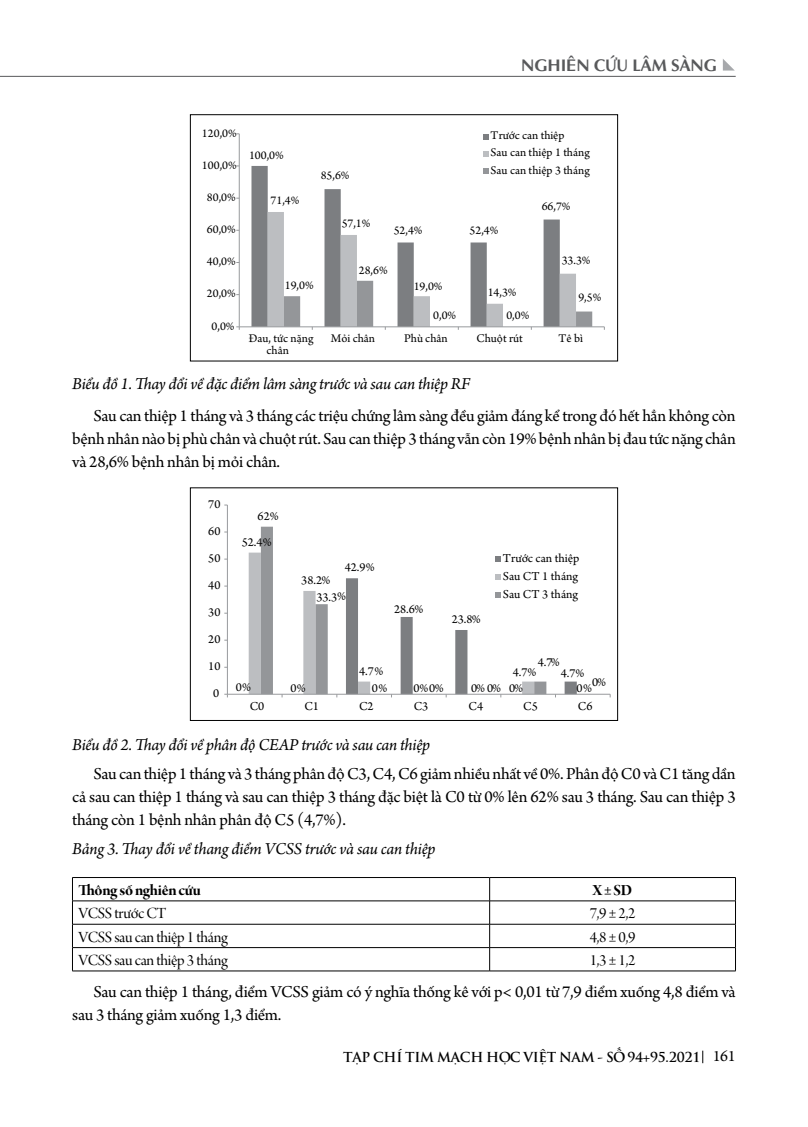
<style>
.page{position:relative;width:808px;height:1127px;background:#fff}
.page>*{position:absolute;margin:0;border:0;box-sizing:border-box;transform-origin:0 0}
.t1{font:17.55px/23.2px "Arno Pro";letter-spacing:-.02em;color:#000;text-align:justify}
.t2{font:italic 17.55px "Arno Pro";letter-spacing:-.015em;color:#000}
.t3{font:700 16.95px "UTM Aptima";letter-spacing:-.02em;color:#58595b}
.t4{font:16.5px "Arno Pro Display";letter-spacing:-.02em;color:#000}
.t5{font:16.5px "Arno Pro Bold Display";letter-spacing:-.02em;color:#000}
.t6{font:13.35px "UTM Trajan Pro Bold";letter-spacing:-.02em;color:#000}
.t7{font:12.75px/17.9px "Arno Pro";color:#000;text-align:justify}
.t8{font:12.45px/17.2px "Arno Pro";color:#000;text-align:center}
.s1{font-family:"Arno Pro";font-size:16.5px}
</style>
<div class="page">
<hr style="left:0;top:76px;width:736px;height:1px;background:#58595b">
<svg style="left:723px;top:59px;width:12px;height:12px"></svg>
<svg style="left:702px;top:1050px;width:1px;height:13px"></svg>
<svg style="left:251px;top:166px;width:238px;height:160px"></svg>
<hr style="left:239px;top:134px;width:1px;height:193px;background:#989a9d">
<hr style="left:239px;top:326px;width:365px;height:1px;background:#989a9d">
<svg style="left:236px;top:326px;width:4px;height:4px"></svg>
<svg style="left:268px;top:212px;width:324px;height:118px"></svg>
<svg style="left:483px;top:134px;width:5px;height:5px"></svg>
<svg style="left:483px;top:151px;width:5px;height:5px"></svg>
<svg style="left:483px;top:168px;width:5px;height:6px"></svg>
<div style="left:190px;top:115px;width:428px;height:246px;border:1px solid #000"></div>
<div style="left:249px;top:552px;width:12px;height:142px;background:#bcbec1"></div>
<svg style="left:261px;top:527px;width:240px;height:167px"></svg>
<hr style="left:227px;top:505px;width:1px;height:189px;background:#989a9d">
<hr style="left:227px;top:694px;width:383px;height:1px;background:#989a9d">
<svg style="left:495px;top:557px;width:5px;height:5px"></svg>
<svg style="left:346px;top:574px;width:231px;height:123px"></svg>
<div style="left:190px;top:488px;width:428px;height:232px;border:1px solid #000"></div>
<hr style="left:72px;top:877px;width:418px;height:1px;background:#000">
<hr style="left:490px;top:877px;width:246px;height:1px;background:#000">
<hr style="left:72px;top:900px;width:418px;height:1px;background:#000">
<hr style="left:490px;top:900px;width:246px;height:1px;background:#000">
<hr style="left:72px;top:924px;width:418px;height:1px;background:#000">
<hr style="left:490px;top:924px;width:246px;height:1px;background:#000">
<hr style="left:72px;top:947px;width:418px;height:1px;background:#000">
<svg style="left:72px;top:878px;width:1px;height:93px"></svg>
<hr style="left:490px;top:947px;width:246px;height:1px;background:#000">
<svg style="left:489px;top:878px;width:1px;height:93px"></svg>
<svg style="left:735px;top:878px;width:1px;height:93px"></svg>
<hr style="left:72px;top:971px;width:418px;height:1px;background:#000">
<hr style="left:490px;top:971px;width:246px;height:1px;background:#000">
<p class="t3" style="left:521px;top:52px;width:197px">NGHIÊN CỨU LÂM SÀNG</p>
<p class="t8" style="left:202px;top:125px;width:36px">120,0%</p>
<p class="t8" style="left:202px;top:157px;width:36px">100,0%</p>
<p class="t8" style="left:249px;top:147px;width:36px">100,0%</p>
<p class="t8" style="left:321px;top:168px;width:30px">85,6%</p>
<p class="t8" style="left:490px;top:127px;width:101px;text-align:left">Trước can thiệp<br>Sau can thiệp 1 tháng<br>Sau can thiệp 3 tháng</p>
<p class="t8" style="left:207px;top:189px;width:30px">80,0%</p>
<p class="t8" style="left:271px;top:192px;width:30px">71,4%</p>
<p class="t8" style="left:542px;top:198px;width:30px">66,7%</p>
<p class="t8" style="left:207px;top:221px;width:30px">60,0%</p>
<p class="t8" style="left:342px;top:215px;width:30px">57,1%</p>
<p class="t8" style="left:394px;top:222px;width:30px">52,4%</p>
<p class="t8" style="left:470px;top:222px;width:30px">52,4%</p>
<p class="t8" style="left:207px;top:253px;width:30px">40,0%</p>
<p class="t8" style="left:359px;top:262px;width:30px">28,6%</p>
<p class="t8" style="left:562px;top:252px;width:30px">33.3%</p>
<p class="t8" style="left:207px;top:286px;width:30px">20,0%</p>
<p class="t8" style="left:285px;top:278px;width:30px">19,0%</p>
<p class="t8" style="left:414px;top:279px;width:30px">19,0%</p>
<p class="t8" style="left:488px;top:284px;width:30px">14,3%</p>
<p class="t8" style="left:578px;top:289px;width:24px">9,5%</p>
<p class="t8" style="left:212px;top:318px;width:24px">0,0%</p>
<p class="t8" style="left:433px;top:307px;width:24px">0,0%</p>
<p class="t8" style="left:506px;top:307px;width:24px">0,0%</p>
<p class="t8" style="left:249px;top:333px;width:66px;line-height:11.7px">Đau, tức nặng chân</p>
<p class="t8" style="left:331px;top:330px;width:46px">Mỏi chân</p>
<p class="t8" style="left:404px;top:330px;width:45px">Phù chân</p>
<p class="t8" style="left:476px;top:330px;width:48px">Chuột rút</p>
<p class="t8" style="left:559px;top:330px;width:26px">Tê bì</p>
<p class="t2" style="left:72px;top:373px;width:399px">Biểu đồ 1. Thay đổi về đặc điểm lâm sàng trước và sau can thiệp RF</p>
<p class="t1" style="left:72px;top:405px;width:665px;text-indent:21px">Sau can thiệp 1 tháng và 3 tháng các triệu chứng lâm sàng đều giảm đáng kể trong đó hết hẳn không còn bệnh nhân nào bị phù chân và chuột rút. Sau can thiệp 3 tháng vẫn còn 19% bệnh nhân bị đau tức nặng chân và 28,6% bệnh nhân bị mỏi chân.</p>
<p class="t7" style="left:208px;top:496px;width:14px">70</p>
<p class="t7" style="left:208px;top:523px;width:14px">60</p>
<p class="t7" style="left:208px;top:550px;width:14px">50</p>
<p class="t7" style="left:208px;top:577px;width:14px">40</p>
<p class="t7" style="left:208px;top:604px;width:14px">30</p>
<p class="t7" style="left:208px;top:631px;width:14px">20</p>
<p class="t7" style="left:208px;top:658px;width:14px">10</p>
<p class="t7" style="left:213px;top:685px;width:8px">0</p>
<p class="t7" style="left:258px;top:507px;width:23px">62%</p>
<p class="t7" style="left:242px;top:533px;width:32px">52.4%</p>
<p class="t7" style="left:301px;top:572px;width:31px">38.2%</p>
<p class="t7" style="left:345px;top:559px;width:32px">42.9%</p>
<p class="t7" style="left:316px;top:588px;width:31px">33.3%</p>
<p class="t7" style="left:394px;top:600px;width:31px">28.6%</p>
<p class="t7" style="left:452px;top:611px;width:31px">23.8%</p>
<p class="t7" style="left:503px;top:550px;width:78px">Trước can thiệp Sau CT 1 tháng Sau CT 3 tháng</p>
<p class="t7" style="left:236px;top:679px;width:17px">0%</p>
<p class="t7" style="left:290px;top:680px;width:17px">0%</p>
<p class="t7" style="left:359px;top:663px;width:26px">4.7%</p>
<p class="t7" style="left:372px;top:680px;width:17px">0%</p>
<p class="t7" style="left:413px;top:680px;width:32px">0%0%</p>
<p class="t7" style="left:471px;top:680px;width:32px">0% 0%</p>
<p class="t7" style="left:538px;top:654px;width:24px">4.7%</p>
<p class="t7" style="left:513px;top:664px;width:25px">4.7%</p>
<p class="t7" style="left:561px;top:665px;width:25px">4.7%</p>
<p class="t7" style="left:576px;top:677px;width:31px">0%0%</p>
<p class="t7" style="left:509px;top:680px;width:15px">0%</p>
<p class="t7" style="left:250px;top:698px;width:16px">C0</p>
<p class="t7" style="left:304px;top:698px;width:16px">C1</p>
<p class="t7" style="left:359px;top:698px;width:16px">C2</p>
<p class="t7" style="left:414px;top:698px;width:16px">C3</p>
<p class="t7" style="left:468px;top:698px;width:16px">C4</p>
<p class="t7" style="left:523px;top:698px;width:16px">C5</p>
<p class="t7" style="left:578px;top:698px;width:16px">C6</p>
<p class="t2" style="left:72px;top:735px;width:359px">Biểu đồ 2. Thay đổi về phân độ CEAP trước và sau can thiệp</p>
<p class="t1" style="left:72px;top:763px;width:665px;text-indent:21px">Sau can thiệp 1 tháng và 3 tháng phân độ C3, C4, C6 giảm nhiều nhất về 0%. Phân độ C0 và C1 tăng dần cả sau can thiệp 1 tháng và sau can thiệp 3 tháng đặc biệt là C0 từ 0% lên 62% sau 3 tháng. Sau can thiệp 3 tháng còn 1 bệnh nhân phân độ C5 (4,7%).</p>
<p class="t2" style="left:72px;top:839px;width:365px">Bảng 3. Thay đổi về thang điểm VCSS trước và sau can thiệp</p>
<p class="t5" style="left:78px;top:881px;width:124px">Thông số nghiên cứu</p>
<p class="t5" style="left:593px;top:881px;width:41px">X ± SD</p>
<p class="t4" style="left:78px;top:904px;width:89px">VCSS trước CT</p>
<p class="t4" style="left:590px;top:904px;width:47px">7,9 ± 2,2</p>
<p class="t4" style="left:78px;top:927px;width:151px">VCSS sau can thiệp 1 tháng</p>
<p class="t4" style="left:590px;top:927px;width:47px">4,8 ± 0,9</p>
<p class="t4" style="left:78px;top:951px;width:151px">VCSS sau can thiệp 3 tháng</p>
<p class="t4" style="left:590px;top:951px;width:47px">1,3 ± 1,2</p>
<p class="t1" style="left:72px;top:981px;width:665px;text-indent:21px">Sau can thiệp 1 tháng, điểm VCSS giảm có ý nghĩa thống kê với p&lt; 0,01 từ 7,9 điểm xuống 4,8 điểm và sau 3 tháng giảm xuống 1,3 điểm.</p>
<p class="t6" style="left:343px;top:1046px;width:394px">TẠP CHÍ TIM MẠCH HỌC VIỆT NAM - SỐ 94+95.2021 <span class="s1">161</span></p>
</div>
